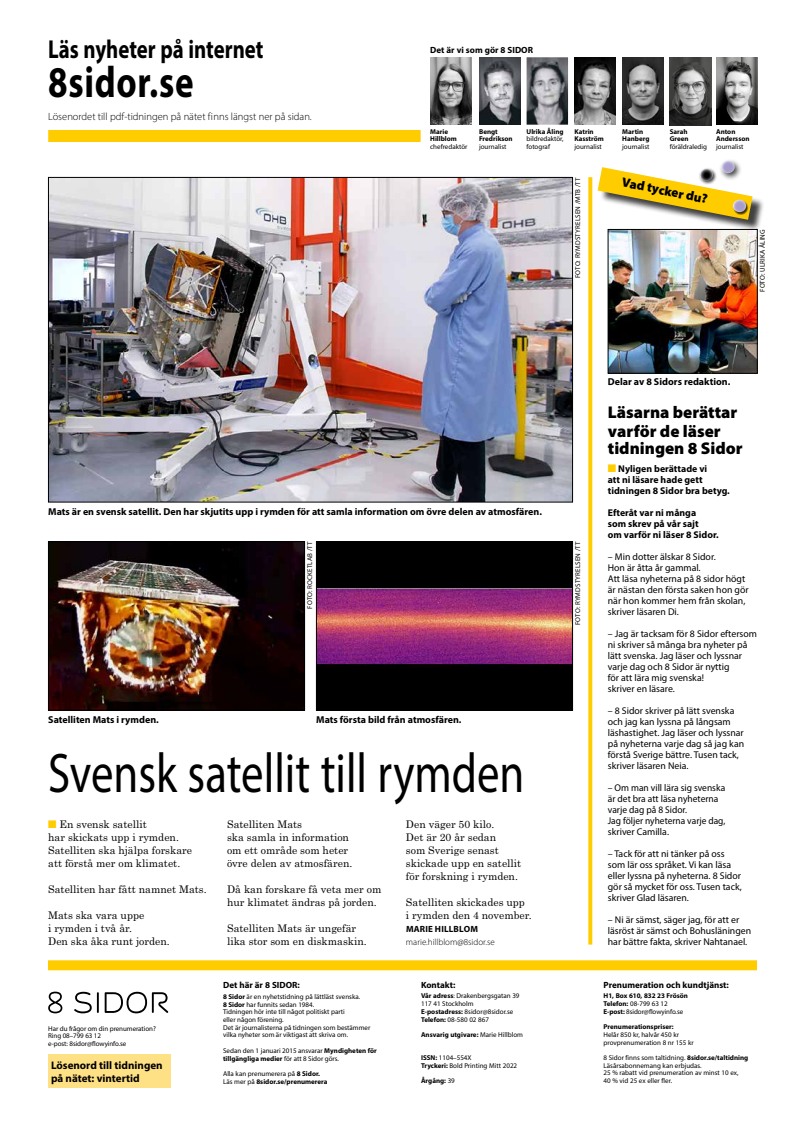
<style>
.page{position:relative;width:794px;height:1126px;background:#fff}
.page>*{position:absolute;margin:0;border:0;box-sizing:border-box;transform-origin:0 0}
.t1{font:56px "Myriad Pro";color:#000;scale:.8 1}
.t2{font:700 44px "Myriad Pro";letter-spacing:.02em;color:#000;scale:.8 1}
.t3{font:700 26px "Myriad Pro";color:#000;scale:.8 1}
.t4{font:900 17px/19px "Myriad Pro";color:#000}
.t5{font:900 13px "Myriad Pro";color:#000}
.t6{font:700 11px/13.2px "Myriad Pro";color:#000}
.t7{font:10.5px/13px "Century Schoolbook Std";color:#000}
.t8{font:300 10.5px "Myriad Pro";color:#000}
.t9{font:700 10px "Myriad Pro";color:#000}
.t10{font:9.8px/11px "Myriad Pro";color:#000}
.t11{font:700 9.8px/11px "Myriad Pro";color:#000}
.t12{font:700 9px "Myriad Pro";color:#000}
.t13{font:300 9px "Myriad Pro";color:#000}
.t14{font:700 9px "Myriad Pro";letter-spacing:.02em;color:#000}
.t15{font:7px/7.7px "Myriad Pro";color:#000}
.t16{font:700 7px/7.5px "Myriad Pro";color:#000}
.t17{font:7px "Myriad Pro";letter-spacing:.02em;color:#000}
.s1{color:#fc0}
.s2{font-weight:700}
.s3{font-weight:400}
</style>
<div class="page">
<img style="left:50px;top:179px;width:521px;height:321px">
<img style="left:50px;top:543px;width:253px;height:165px">
<div style="left:48px;top:541px;width:257px;height:169px;border:1px solid #000"></div>
<img style="left:318px;top:543px;width:253px;height:165px">
<div style="left:316px;top:541px;width:257px;height:169px;border:1px solid #000"></div>
<svg style="left:588px;top:177px;width:4px;height:767px;background:#ffd014"></svg>
<div style="left:599px;top:169px;width:166px;height:63px;background:#000;opacity:.75"></div>
<div style="left:719px;top:158px;width:24px;height:23px;background:#000;opacity:.75"></div>
<svg style="left:597px;top:161px;width:155px;height:59px"></svg>
<div style="left:48px;top:960px;width:709px;height:10px;background:#fc0"></div>
<svg style="left:74px;top:991px;width:25px;height:22px"></svg>
<svg style="left:105px;top:991px;width:63px;height:22px"></svg>
<svg style="left:48px;top:991px;width:14px;height:22px"></svg>
<div style="left:48px;top:130px;width:372px;height:12px;background:#fc0"></div>
<img style="left:669px;top:58px;width:42px;height:67px">
<img style="left:716px;top:57px;width:41px;height:68px">
<img style="left:479px;top:57px;width:41px;height:67px">
<img style="left:430px;top:57px;width:41px;height:67px">
<img style="left:526px;top:57px;width:42px;height:68px">
<img style="left:574px;top:57px;width:42px;height:67px">
<img style="left:622px;top:57px;width:41px;height:68px">
<div style="left:48px;top:1054px;width:122px;height:33px;background:#ffe185"></div>
<img style="left:610px;top:231px;width:145px;height:140px">
<div style="left:608px;top:229px;width:149px;height:144px;border:1px solid #000"></div>
<h3 class="t3" style="left:48px;top:32px;width:271px">Läs nyheter på internet</h3>
<h2 class="t2" style="left:48px;top:53px;width:183px">8sidor.se</h2>
<h3 class="t8" style="left:48px;top:110px;width:265px">Lösenordet till pdf-tidningen på nätet finns längst ner på sidan.</h3>
<p class="t12" style="left:430px;top:44px;width:104px">Det är vi som gör 8 SIDOR</p>
<p class="t16" style="left:430px;top:127px;width:28px">Marie<br>Hillblom</p>
<p class="t15" style="left:430px;top:142px;width:39px">chefredaktör</p>
<p class="t16" style="left:479px;top:127px;width:35px">Bengt<br>Fredrikson</p>
<p class="t15" style="left:479px;top:142px;width:29px">journalist</p>
<p class="t16" style="left:526px;top:127px;width:38px">Ulrika Åling</p>
<p class="t15" style="left:526px;top:135px;width:39px">bildredaktör, fotograf</p>
<p class="t16" style="left:574px;top:127px;width:31px">Katrin<br>Kasström</p>
<p class="t15" style="left:574px;top:142px;width:29px">journalist</p>
<p class="t17" style="left:573px;top:278px;width:102px;rotate:-90deg">FOTO: RYMDSTYRELSEN /MTB /TT</p>
<p class="t16" style="left:622px;top:127px;width:29px">Martin<br>Hanberg</p>
<p class="t15" style="left:622px;top:142px;width:29px">journalist</p>
<p class="t16" style="left:669px;top:127px;width:20px">Sarah<br>Green</p>
<p class="t15" style="left:669px;top:142px;width:39px">föräldraledig</p>
<p class="t16" style="left:716px;top:127px;width:35px">Anton<br>Andersson</p>
<p class="t15" style="left:716px;top:142px;width:29px">journalist</p>
<h3 class="t5" style="left:623px;top:174px;width:89px;rotate:11deg">Vad tycker du?</h3>
<p class="t17" style="left:758px;top:292px;width:64px;rotate:-90deg">FOTO: ULRIKA ÅLING</p>
<h3 class="t9" style="left:48px;top:505px;width:495px">Mats är en svensk satellit. Den har skjutits upp i rymden för att samla information om övre delen av atmosfären.</h3>
<p class="t17" style="left:305px;top:608px;width:69px;rotate:-90deg">FOTO: ROCKETLAB /TT</p>
<h3 class="t9" style="left:48px;top:713px;width:112px">Satelliten Mats i rymden.</h3>
<h3 class="t9" style="left:316px;top:713px;width:147px">Mats första bild från atmosfären.</h3>
<h1 class="t1" style="left:48px;top:738px;width:597px">Svensk satellit till rymden</h1>
<h3 class="t7" style="left:48px;top:817px;width:145px"><span class="s1">■</span> En svensk satellit<br>har skickats upp i rymden.<br>Satelliten ska hjälpa forskare att förstå mer om klimatet.</h3>
<h3 class="t7" style="left:48px;top:882px;width:160px">Satelliten har fått namnet Mats.</h3>
<h3 class="t7" style="left:48px;top:908px;width:123px">Mats ska vara uppe<br>i rymden i två år.<br>Den ska åka runt jorden.</h3>
<p class="t15" style="left:48px;top:1024px;width:109px">Har du frågor om din prenumeration?<br>Ring 08–799 63 12<br>e-post: 8sidor@flowyinfo.se</p>
<h3 class="t6" style="left:51px;top:1057px;width:113px">Lösenord till tidningen på nätet: vintertid</h3>
<h3 class="t7" style="left:227px;top:817px;width:127px">Satelliten Mats<br>ska samla in information om ett område som heter övre delen av atmosfären.</h3>
<h3 class="t7" style="left:227px;top:882px;width:156px">Då kan forskare få veta mer om hur klimatet ändras på jorden.</h3>
<h3 class="t7" style="left:227px;top:921px;width:141px">Satelliten Mats är ungefär lika stor som en diskmaskin.</h3>
<p class="t12" style="left:223px;top:979px;width:78px">Det här är 8 SIDOR:</p>
<p class="t15" style="left:223px;top:992px;width:149px"><span class="s2">8 Sidor</span> är en nyhetstidning på lättläst svenska.<br><span class="s2">8 Sidor</span> har funnits sedan 1984.<br>Tidningen hör inte till något politiskt parti<br>eller någon förening.<br>Det är journalisterna på tidningen som bestämmer vilka nyheter som är viktigast att skriva om.</p>
<p class="t15" style="left:223px;top:1046px;width:155px">Sedan den 1 januari 2015 ansvarar <span class="s2">Myndigheten för tillgängliga medier</span> för att 8 Sidor görs.</p>
<p class="t15" style="left:223px;top:1069px;width:106px">Alla kan prenumerera på <span class="s2">8 Sidor.<br></span>Läs mer på <span class="s2">8sidor.se/prenumerera</span></p>
<h3 class="t7" style="left:406px;top:817px;width:117px">Den väger 50 kilo.<br>Det är 20 år sedan<br>som Sverige senast skickade upp en satellit för forskning i rymden.</h3>
<h3 class="t7" style="left:406px;top:895px;width:127px">Satelliten skickades upp<br>i rymden den 4 november.</h3>
<p class="t14" style="left:406px;top:922px;width:73px">MARIE HILLBLOM</p>
<p class="t13" style="left:406px;top:936px;width:90px">marie.hillblom@8sidor.se</p>
<p class="t12" style="left:421px;top:978px;width:36px">Kontakt:</p>
<p class="t15" style="left:421px;top:992px;width:100px"><span class="s2">Vår adress</span>: Drakenbergsgatan 39<br>117 41 Stockholm<br><span class="s2">E-postadress:</span> 8sidor@8sidor.se<br><span class="s2">Telefon:</span> 08-580 02 867</p>
<p class="t16" style="left:421px;top:1030px;width:103px">Ansvarig utgivare: <span class="s3">Marie Hillblom</span></p>
<p class="t15" style="left:421px;top:1053px;width:98px"><span class="s2">ISSN:</span> 1104–554X<br><span class="s2">Tryckeri:</span> Bold Printing Mitt 2022</p>
<p class="t16" style="left:421px;top:1076px;width:35px">Årgång: <span class="s3">39</span></p>
<p class="t17" style="left:573px;top:625px;width:85px;rotate:-90deg">FOTO: RYMDSTYRELSEN /TT</p>
<h3 class="t9" style="left:608px;top:375px;width:124px">Delar av 8 Sidors redaktion.</h3>
<h3 class="t4" style="left:608px;top:402px;width:131px">Läsarna berättar varför de läser</h3>
<h3 class="t4" style="left:608px;top:438px;width:136px">tidningen 8 Sidor</h3>
<h3 class="t11" style="left:608px;top:462px;width:123px"><span class="s1">■</span> Nyligen berättade vi<br>att ni läsare hade gett tidningen 8 Sidor bra betyg.</h3>
<h3 class="t11" style="left:608px;top:506px;width:112px">Efteråt var ni många<br>som skrev på vår sajt<br>om varför ni läser 8 Sidor.</h3>
<h3 class="t10" style="left:608px;top:550px;width:142px">– Min dotter älskar 8 Sidor.<br>Hon är åtta år gammal.<br>Att läsa nyheterna på 8 sidor högt är nästan den första saken hon gör när hon kommer hem från skolan, skriver läsaren Di.</h3>
<h3 class="t10" style="left:608px;top:627px;width:151px">– Jag är tacksam för 8 Sidor eftersom ni skriver så många bra nyheter på lätt svenska. Jag läser och lyssnar varje dag och 8 Sidor är nyttig<br>för att lära mig svenska!<br>skriver en läsare.</h3>
<h3 class="t10" style="left:608px;top:704px;width:138px">– 8 Sidor skriver på lätt svenska och jag kan lyssna på långsam läshastighet. Jag läser och lyssnar på nyheterna varje dag så jag kan förstå Sverige bättre. Tusen tack, skriver läsaren Neia.</h3>
<h3 class="t10" style="left:608px;top:781px;width:119px">– Om man vill lära sig svenska är det bra att läsa nyheterna varje dag på 8 Sidor.<br>Jag följer nyheterna varje dag, skriver Camilla.</h3>
<h3 class="t10" style="left:608px;top:847px;width:135px">– Tack för att ni tänker på oss som lär oss språket. Vi kan läsa eller lyssna på nyheterna. 8 Sidor gör så mycket för oss. Tusen tack, skriver Glad läsaren.</h3>
<h3 class="t10" style="left:608px;top:913px;width:145px">– Ni är sämst, säger jag, för att er läsröst är sämst och Bohusläningen har bättre fakta, skriver Nahtanael.</h3>
<p class="t12" style="left:603px;top:978px;width:127px">Prenumeration och kundtjänst:</p>
<p class="t16" style="left:603px;top:991px;width:86px">H1, Box 610, 832 23 Frösön<br>Telefon: <span class="s3">08-799 63 12<br></span>E-post: <span class="s3">8sidor@flowyinfo.se</span></p>
<p class="t16" style="left:603px;top:1022px;width:72px">Prenumerationspriser:</p>
<p class="t15" style="left:603px;top:1030px;width:92px">Helår 850 kr, halvår 450 kr provprenumeration 8 nr 155 kr</p>
<p class="t15" style="left:603px;top:1053px;width:146px">8 Sidor finns som taltidning. <span class="s2">8sidor.se/taltidning </span>Läsårsabonnemang kan erbjudas.<br>25 % rabatt vid prenumeration av minst 10 ex,<br>40 % vid 25 ex eller fler.</p>
</div>
